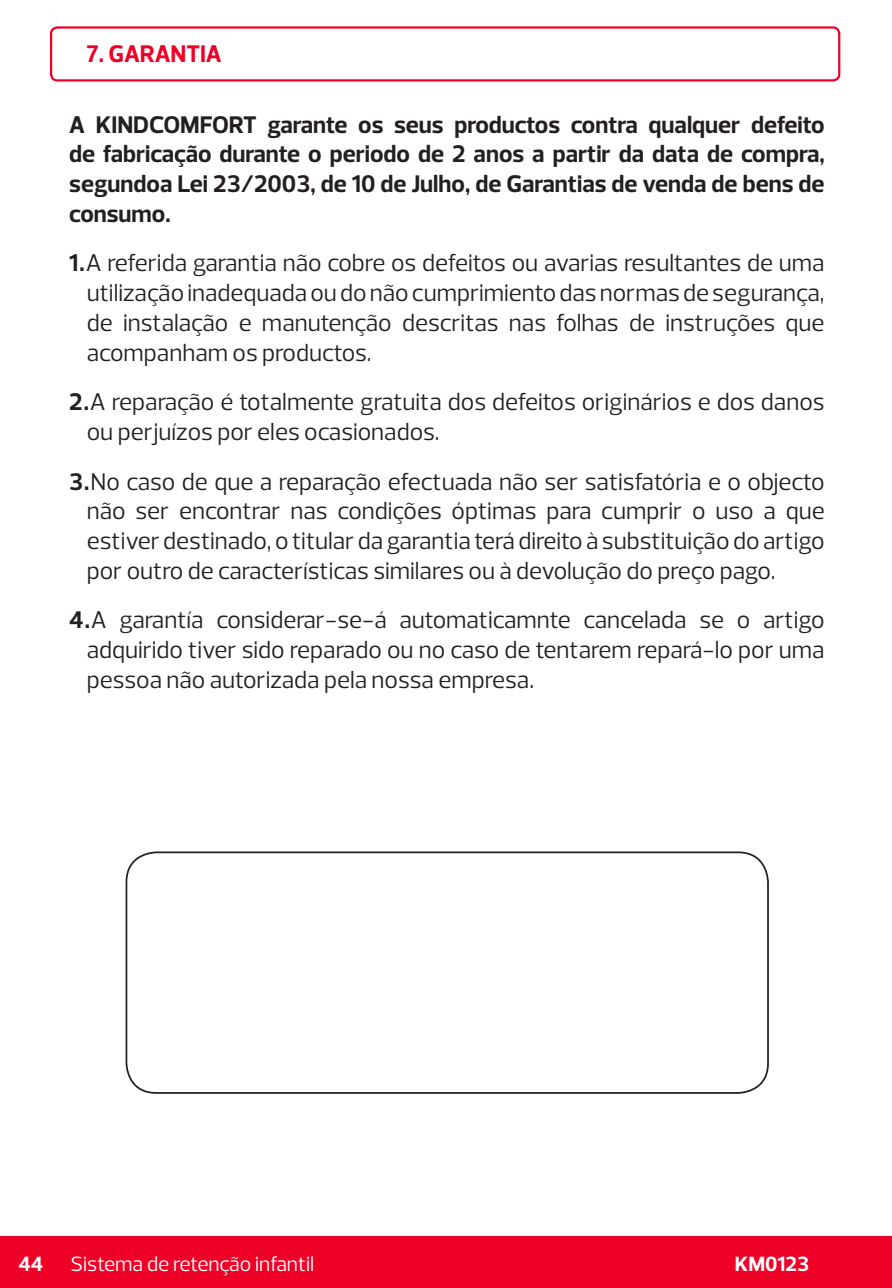
<style>
.page{position:relative;width:892px;height:1288px;background:#fff}
.page>*{position:absolute;margin:0;border:0;box-sizing:border-box;transform-origin:0 0}
.t1{font:24.5px/29.8px "Prelo";color:#231f20;text-align:justify}
.t2{font:700 24.5px/29.8px "Prelo";color:#231f20;text-align:justify}
.t3{font:700 24.5px "Prelo";color:#ef0027}
.t4{font:21px "Prelo";color:#fff}
.t5{font:700 21px "Prelo";color:#fff}
.s1{font-weight:700}
</style>
<div class="page">
<div style="left:0;top:1236px;width:891px;height:52px;background:#ef0027"></div>
<div style="left:50px;top:26px;width:790px;height:56px;border:2px solid #ef0027;border-radius:6px"></div>
<div style="left:125px;top:851px;width:643px;height:243px;border:2px solid #231f20;border-radius:30px"></div>
<p class="t3" style="left:86px;top:38px;width:136px">7. GARANTIA</p>
<p class="t2" style="left:69px;top:110px;width:756px">A KINDCOMFORT garante os seus productos contra qualquer defeito de fabricação durante o periodo de 2 anos a partir da data de compra, segundoa Lei 23/2003, de 10 de Julho, de Garantias de venda de bens de consumo.</p>
<p class="t1" style="left:87px;top:248px;width:739px;text-indent:-18px"><span class="s1">1.</span>A referida garantia não cobre os defeitos ou avarias resultantes de uma utilização inadequada ou do não cumprimiento das normas de segurança, de instalação e manutenção descritas nas folhas de instruções que acompanham os productos.</p>
<p class="t1" style="left:87px;top:387px;width:739px;text-indent:-18px"><span class="s1">2.</span>A reparação é totalmente gratuita dos defeitos originários e dos danos ou perjuízos por eles ocasionados.</p>
<p class="t1" style="left:87px;top:467px;width:739px;text-indent:-18px"><span class="s1">3.</span>No caso de que a reparação efectuada não ser satisfatória e o objecto não ser encontrar nas condições óptimas para cumprir o uso a que estiver destinado, o titular da garantia terá direito à substituição do artigo por outro de características similares ou à devolução do preço pago.</p>
<p class="t1" style="left:87px;top:605px;width:739px;text-indent:-18px"><span class="s1">4.</span>A garantía considerar-se-á automaticamnte cancelada se o artigo adquirido tiver sido reparado ou no caso de tentarem repará-lo por uma pessoa não autorizada pela nossa empresa.</p>
<p class="t4" style="left:71px;top:1251px;width:245px">Sistema de retenção infantil</p>
<p class="t5" style="left:18px;top:1251px;width:26px">44</p>
<p class="t5" style="left:734px;top:1251px;width:76px">KM0123</p>
</div>
